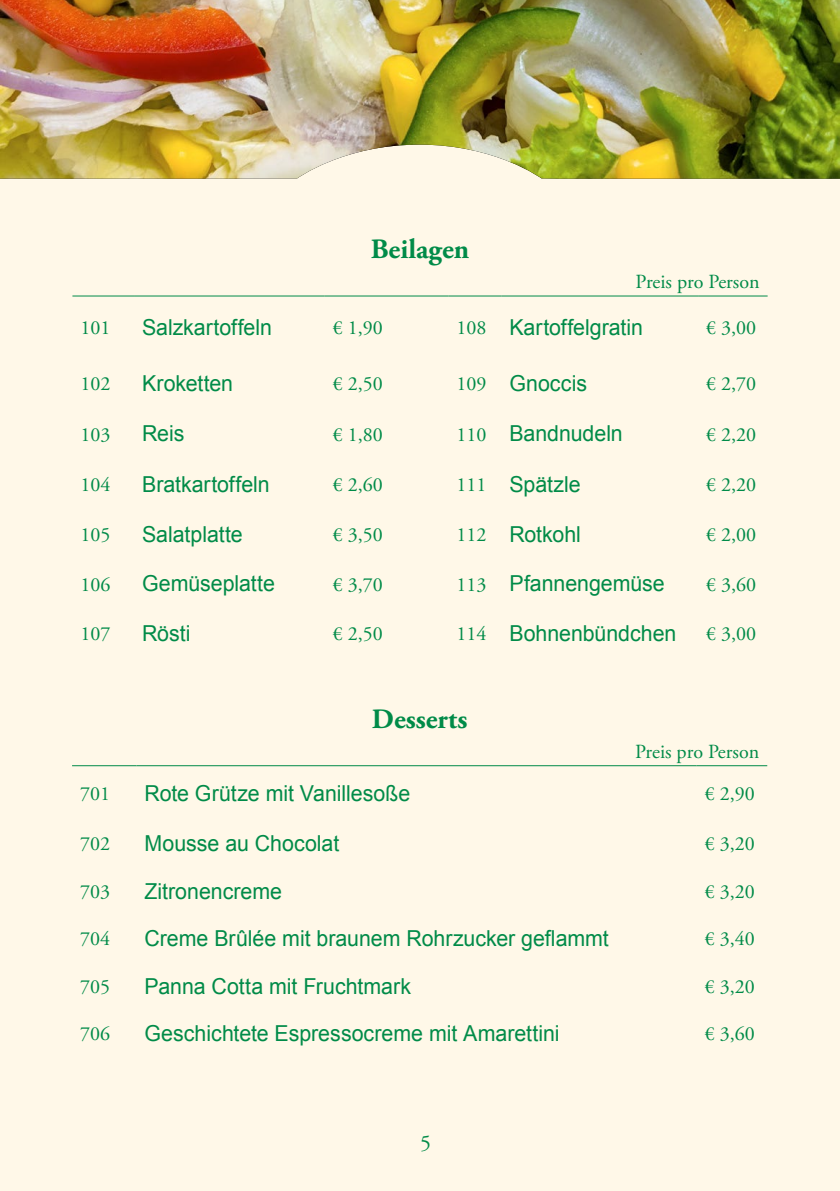
<style>
.page{position:relative;width:840px;height:1191px;background:#fff}
.page>*{position:absolute;margin:0;border:0;box-sizing:border-box;transform-origin:0 0}
.t1{font:700 28px "Adobe Garamond Pro";color:#008b48}
.t2{font:22px "Arial";color:#008b48}
.t3{font:22px "Adobe Garamond Pro";color:#008b48}
.t4{font:20px "Adobe Garamond Pro";color:#008b48}
.s1{font-family:"Adobe Garamond Pro";font-size:20px}
</style>
<div class="page">
<div style="left:0;top:0;width:839px;height:1191px;background:#fff8e8"></div>
<img style="left:0;top:0;width:839px;height:179px">
<hr style="left:72px;top:295px;width:62px;height:1px;background:#008b48">
<hr style="left:134px;top:295px;width:190px;height:1px;background:#008b48">
<hr style="left:324px;top:295px;width:124px;height:1px;background:#008b48">
<hr style="left:448px;top:295px;width:53px;height:1px;background:#008b48">
<hr style="left:501px;top:295px;width:196px;height:1px;background:#008b48">
<hr style="left:697px;top:295px;width:70px;height:1px;background:#008b48">
<hr style="left:72px;top:765px;width:64px;height:1px;background:#008b48">
<hr style="left:136px;top:765px;width:560px;height:1px;background:#008b48">
<hr style="left:696px;top:765px;width:70px;height:1px;background:#008b48">
<p class="t1" style="left:370px;top:233px;width:100px">Beilagen</p>
<p class="t4" style="left:635px;top:270px;width:125px">Preis pro Person</p>
<p class="t4" style="left:80px;top:316px;width:31px">101</p>
<p class="t2" style="left:142px;top:313px;width:131px">Salzkartoffeln</p>
<p class="t4" style="left:332px;top:316px;width:51px">€ 1,90</p>
<p class="t2" style="left:456px;top:313px;width:188px"><span class="s1">108</span> Kartoffelgratin</p>
<p class="t4" style="left:705px;top:316px;width:51px">€ 3,00</p>
<p class="t4" style="left:80px;top:372px;width:31px">102</p>
<p class="t2" style="left:142px;top:369px;width:93px">Kroketten</p>
<p class="t4" style="left:332px;top:372px;width:51px">€ 2,50</p>
<p class="t2" style="left:456px;top:369px;width:132px"><span class="s1">109</span> Gnoccis</p>
<p class="t4" style="left:705px;top:372px;width:51px">€ 2,70</p>
<p class="t4" style="left:80px;top:422px;width:31px">103</p>
<p class="t2" style="left:142px;top:419px;width:44px">Reis</p>
<p class="t4" style="left:332px;top:422px;width:51px">€ 1,80</p>
<p class="t2" style="left:456px;top:419px;width:168px"><span class="s1">110</span> Bandnudeln</p>
<p class="t4" style="left:705px;top:422px;width:51px">€ 2,20</p>
<p class="t4" style="left:80px;top:472px;width:31px">104</p>
<p class="t2" style="left:142px;top:469px;width:129px">Bratkartoffeln</p>
<p class="t4" style="left:332px;top:472px;width:51px">€ 2,60</p>
<p class="t2" style="left:456px;top:469px;width:126px"><span class="s1">111</span> Spätzle</p>
<p class="t4" style="left:705px;top:472px;width:51px">€ 2,20</p>
<p class="t4" style="left:80px;top:523px;width:31px">105</p>
<p class="t2" style="left:142px;top:520px;width:102px">Salatplatte</p>
<p class="t4" style="left:332px;top:523px;width:51px">€ 3,50</p>
<p class="t2" style="left:456px;top:520px;width:126px"><span class="s1">112</span> Rotkohl</p>
<p class="t4" style="left:705px;top:523px;width:51px">€ 2,00</p>
<p class="t4" style="left:80px;top:572px;width:31px">106</p>
<p class="t2" style="left:142px;top:569px;width:134px">Gemüseplatte</p>
<p class="t4" style="left:332px;top:572px;width:51px">€ 3,70</p>
<p class="t2" style="left:456px;top:569px;width:210px"><span class="s1">113</span> Pfannengemüse</p>
<p class="t4" style="left:705px;top:572px;width:51px">€ 3,60</p>
<p class="t4" style="left:80px;top:622px;width:31px">107</p>
<p class="t2" style="left:142px;top:619px;width:50px">Rösti</p>
<p class="t4" style="left:332px;top:622px;width:51px">€ 2,50</p>
<p class="t2" style="left:456px;top:619px;width:221px"><span class="s1">114</span> Bohnenbündchen</p>
<p class="t4" style="left:705px;top:622px;width:51px">€ 3,00</p>
<p class="t1" style="left:372px;top:702px;width:97px">Desserts</p>
<p class="t4" style="left:635px;top:739px;width:125px">Preis pro Person</p>
<p class="t4" style="left:80px;top:781px;width:31px">701</p>
<p class="t2" style="left:144px;top:778px;width:267px">Rote Grütze mit Vanillesoße</p>
<p class="t4" style="left:704px;top:781px;width:51px">€ 2,90</p>
<p class="t4" style="left:80px;top:832px;width:31px">702</p>
<p class="t2" style="left:144px;top:829px;width:196px">Mousse au Chocolat</p>
<p class="t4" style="left:704px;top:832px;width:51px">€ 3,20</p>
<p class="t4" style="left:80px;top:879px;width:31px">703</p>
<p class="t2" style="left:144px;top:876px;width:139px">Zitronencreme</p>
<p class="t4" style="left:704px;top:879px;width:51px">€ 3,20</p>
<p class="t4" style="left:80px;top:927px;width:31px">704</p>
<p class="t2" style="left:144px;top:924px;width:465px">Creme Brûlée mit braunem Rohrzucker geflammt</p>
<p class="t4" style="left:704px;top:927px;width:51px">€ 3,40</p>
<p class="t4" style="left:80px;top:974px;width:31px">705</p>
<p class="t2" style="left:144px;top:971px;width:268px">Panna Cotta mit Fruchtmark</p>
<p class="t4" style="left:704px;top:974px;width:51px">€ 3,20</p>
<p class="t4" style="left:80px;top:1022px;width:31px">706</p>
<p class="t2" style="left:144px;top:1018px;width:416px">Geschichtete Espressocreme mit Amarettini</p>
<p class="t4" style="left:704px;top:1022px;width:51px">€ 3,60</p>
<p class="t3" style="left:420px;top:1129px;width:12px">5</p>
</div>
